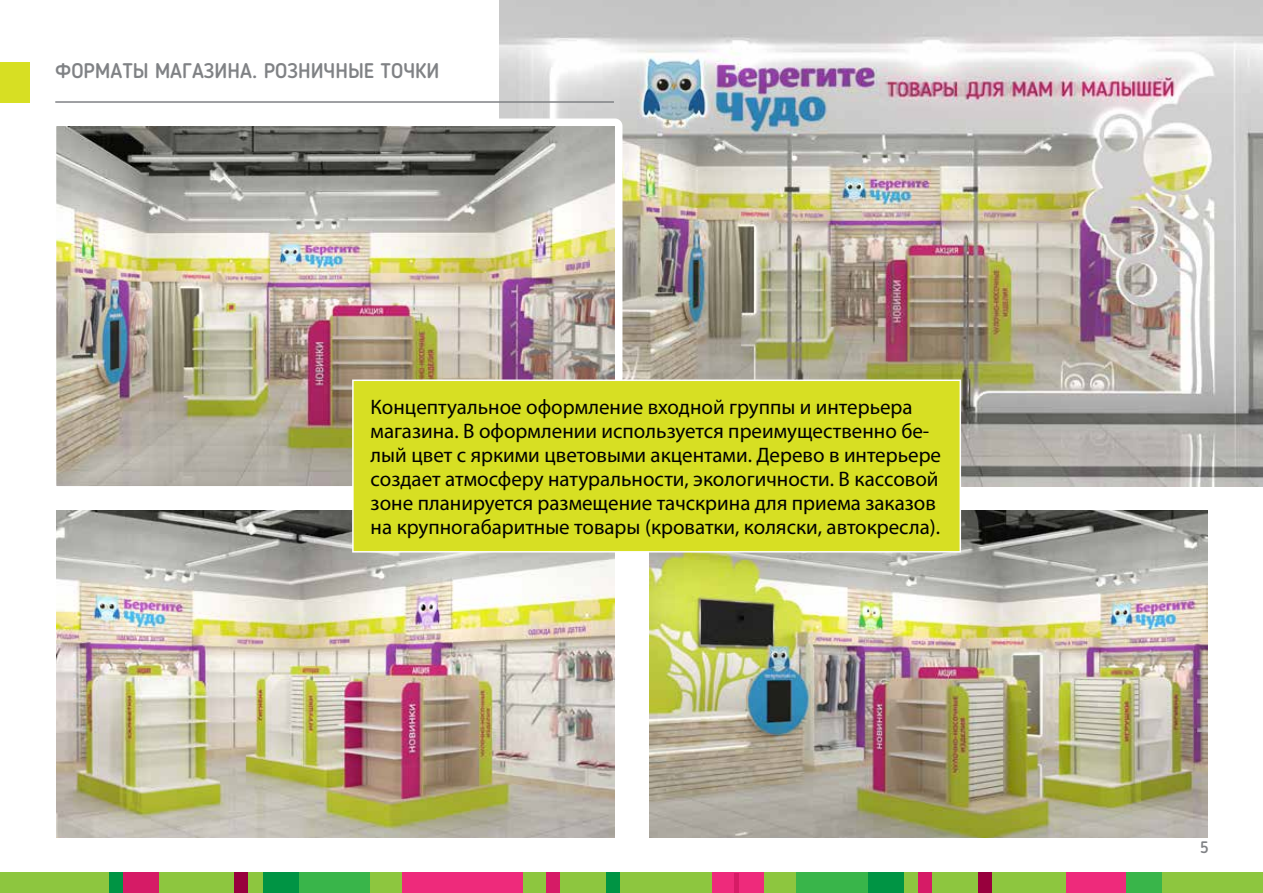
<style>
.page{position:relative;width:1263px;height:893px;background:#fff}
.page>*{position:absolute;margin:0;border:0;box-sizing:border-box;transform-origin:0 0}
.t1{font:21px/24px "Myriad Pro";color:#000}
.t2{font:500 21px "Blogger Sans";color:#808285}
.t3{font:500 16.5px "Blogger Sans";color:#808285}
</style>
<div class="page">
<div style="left:0;top:872px;width:1263px;height:21px;background:#8dc63f"></div>
<div style="left:281px;top:872px;width:89px;height:21px;background:#39b54a"></div>
<div style="left:797px;top:872px;width:89px;height:21px;background:#39b54a"></div>
<div style="left:1066px;top:872px;width:70px;height:21px;background:#ee2a7b"></div>
<div style="left:1126px;top:872px;width:36px;height:21px;background:#39b54a"></div>
<div style="left:263px;top:872px;width:35px;height:21px;background:#009444"></div>
<div style="left:868px;top:872px;width:35px;height:21px;background:#009444"></div>
<div style="left:403px;top:872px;width:120px;height:21px;background:#ee2a7b"></div>
<div style="left:712px;top:872px;width:52px;height:21px;background:#ee2a7b"></div>
<div style="left:546px;top:872px;width:14px;height:21px;background:#d61b66"></div>
<div style="left:606px;top:872px;width:14px;height:21px;background:#009444"></div>
<hr style="left:734px;top:873px;width:4px;height:20px;background:#d61b66">
<div style="left:234px;top:872px;width:14px;height:21px;background:#98003d"></div>
<div style="left:109px;top:872px;width:14px;height:21px;background:#009444"></div>
<div style="left:918px;top:872px;width:14px;height:21px;background:#d61b66"></div>
<div style="left:123px;top:872px;width:36px;height:21px;background:#d61b66"></div>
<div style="left:978px;top:872px;width:14px;height:21px;background:#98003d"></div>
<img style="left:500px;top:0;width:763px;height:486px">
<img style="left:649px;top:510px;width:559px;height:328px">
<img style="left:56px;top:510px;width:559px;height:328px">
<img style="left:58px;top:128px;width:555px;height:357px">
<div style="left:49px;top:119px;width:573px;height:375px;border:8px solid #fff;border-radius:4px"></div>
<hr style="left:55px;top:101px;width:559px;height:2px;background:#808285">
<div style="left:0;top:63px;width:30px;height:40px;background:#d7df23"></div>
<div style="left:353px;top:380px;width:607px;height:172px;background:#d7df23"></div>
<div style="left:352px;top:380px;width:609px;height:173px;border:2px solid #fff"></div>
<p class="t2" style="left:55px;top:58px;width:386px">ФОРМАТЫ МАГАЗИНА. РОЗНИЧНЫЕ ТОЧКИ</p>
<p class="t1" style="left:371px;top:395px;width:572px">Концептуальное оформление входной группы и интерьера магазина. В оформлении используется преимущественно бе&shy;лый цвет с яркими цветовыми акцентами. Дерево в интерьере создает атмосферу натуральности, экологичности. В кассовой зоне планируется размещение тачскрина для приема заказов на крупногабаритные товары (кроватки, коляски, автокресла).</p>
<p class="t3" style="left:1200px;top:837px;width:10px">5</p>
</div>
